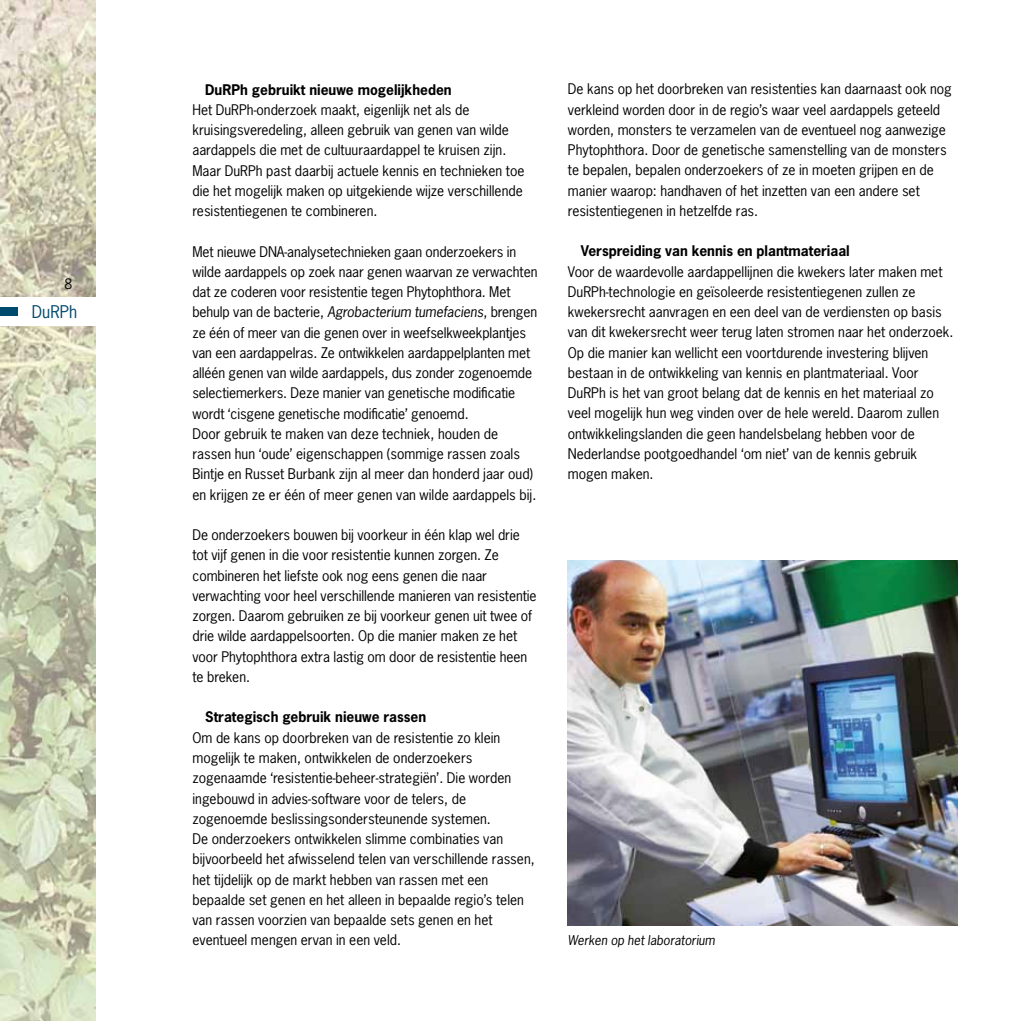
<style>
.page{position:relative;width:1021px;height:1021px;background:#fff}
.page>*{position:absolute;margin:0;border:0;box-sizing:border-box;transform-origin:0 0}
.t1{font:16.5px "News Gothic Std";letter-spacing:.005em;color:#004a6d}
.t2{font:13.8px/20.2px "News Gothic Std";color:#000}
.t3{font:700 13.8px "News Gothic Std";color:#000}
.t4{font:13.5px "News Gothic Std";color:#000}
.t5{font:italic 12.75px "News Gothic Std";color:#000}
.s1{font-style:italic}
</style>
<div class="page">
<img style="left:0;top:0;width:95px;height:1020px">
<div style="left:0;top:298px;width:97px;height:28px;background:#fff"></div>
<div style="left:0;top:307px;width:17px;height:9px;background:#004a6d"></div>
<img style="left:568px;top:560px;width:389px;height:365px">
<p class="t4" style="left:65px;top:275px;width:9px">8</p>
<p class="t1" style="left:32px;top:301px;width:47px">DuRPh</p>
<p class="t3" style="left:205px;top:80px;width:248px">DuRPh gebruikt nieuwe mogelijkheden</p>
<p class="t2" style="left:192px;top:99px;width:333px">Het DuRPh-onderzoek maakt, eigenlijk net als de kruisingsveredeling, alleen gebruik van genen van wilde aardappels die met de cultuuraardappel te kruisen zijn.<br>Maar DuRPh past daarbij actuele kennis en technieken toe die het mogelijk maken op uitgekiende wijze verschillende resistentiegenen te combineren.</p>
<p class="t2" style="left:192px;top:241px;width:346px">Met nieuwe DNA-analysetechnieken gaan onderzoekers in wilde aardappels op zoek naar genen waarvan ze verwachten dat ze coderen voor resistentie tegen Phytophthora. Met behulp van de bacterie, <span class="s1">Agrobacterium tumefaciens</span>, brengen ze één of meer van die genen over in weefselkweekplantjes van een aardappelras. Ze ontwikkelen aardappelplanten met alléén genen van wilde aardappels, dus zonder zogenoemde selectiemerkers. Deze manier van genetische modificatie wordt ‘cisgene genetische modificatie’ genoemd.<br>Door gebruik te maken van deze techniek, houden de rassen hun ‘oude’ eigenschappen (sommige rassen zoals Bintje en Russet Burbank zijn al meer dan honderd jaar oud) en krijgen ze er één of meer genen van wilde aardappels bij.</p>
<p class="t2" style="left:192px;top:524px;width:346px">De onderzoekers bouwen bij voorkeur in één klap wel drie tot vijf genen in die voor resistentie kunnen zorgen. Ze combineren het liefste ook nog eens genen die naar verwachting voor heel verschillende manieren van resistentie zorgen. Daarom gebruiken ze bij voorkeur genen uit twee of drie wilde aardappelsoorten. Op die manier maken ze het voor Phytophthora extra lastig om door de resistentie heen te breken.</p>
<p class="t3" style="left:205px;top:708px;width:222px">Strategisch gebruik nieuwe rassen</p>
<p class="t2" style="left:192px;top:727px;width:344px">Om de kans op doorbreken van de resistentie zo klein mogelijk te maken, ontwikkelen de onderzoekers zogenaamde ‘resistentie-beheer-strategiën’. Die worden ingebouwd in advies-software voor de telers, de zogenoemde beslissingsondersteunende systemen.<br>De onderzoekers ontwikkelen slimme combinaties van bijvoorbeeld het afwisselend telen van verschillende rassen, het tijdelijk op de markt hebben van rassen met een bepaalde set genen en het alleen in bepaalde regio’s telen van rassen voorzien van bepaalde sets genen en het eventueel mengen ervan in een veld.</p>
<p class="t2" style="left:568px;top:79px;width:385px">De kans op het doorbreken van resistenties kan daarnaast ook nog verkleind worden door in de regio’s waar veel aardappels geteeld worden, monsters te verzamelen van de eventueel nog aanwezige Phytophthora. Door de genetische samenstelling van de monsters te bepalen, bepalen onderzoekers of ze in moeten grijpen en de manier waarop: handhaven of het inzetten van een andere set resistentiegenen in hetzelfde ras.</p>
<p class="t3" style="left:580px;top:242px;width:271px">Verspreiding van kennis en plantmateriaal</p>
<p class="t2" style="left:568px;top:261px;width:387px">Voor de waardevolle aardappellijnen die kwekers later maken met DuRPh-technologie en geïsoleerde resistentiegenen zullen ze kwekersrecht aanvragen en een deel van de verdiensten op basis van dit kwekersrecht weer terug laten stromen naar het onderzoek.<br>Op die manier kan wellicht een voortdurende investering blijven bestaan in de ontwikkeling van kennis en plantmateriaal. Voor DuRPh is het van groot belang dat de kennis en het materiaal zo veel mogelijk hun weg vinden over de hele wereld. Daarom zullen ontwikkelingslanden die geen handelsbelang hebben voor de Nederlandse pootgoedhandel ‘om niet’ van de kennis gebruik mogen maken.</p>
<p class="t5" style="left:568px;top:931px;width:148px">Werken op het laboratorium</p>
</div>
